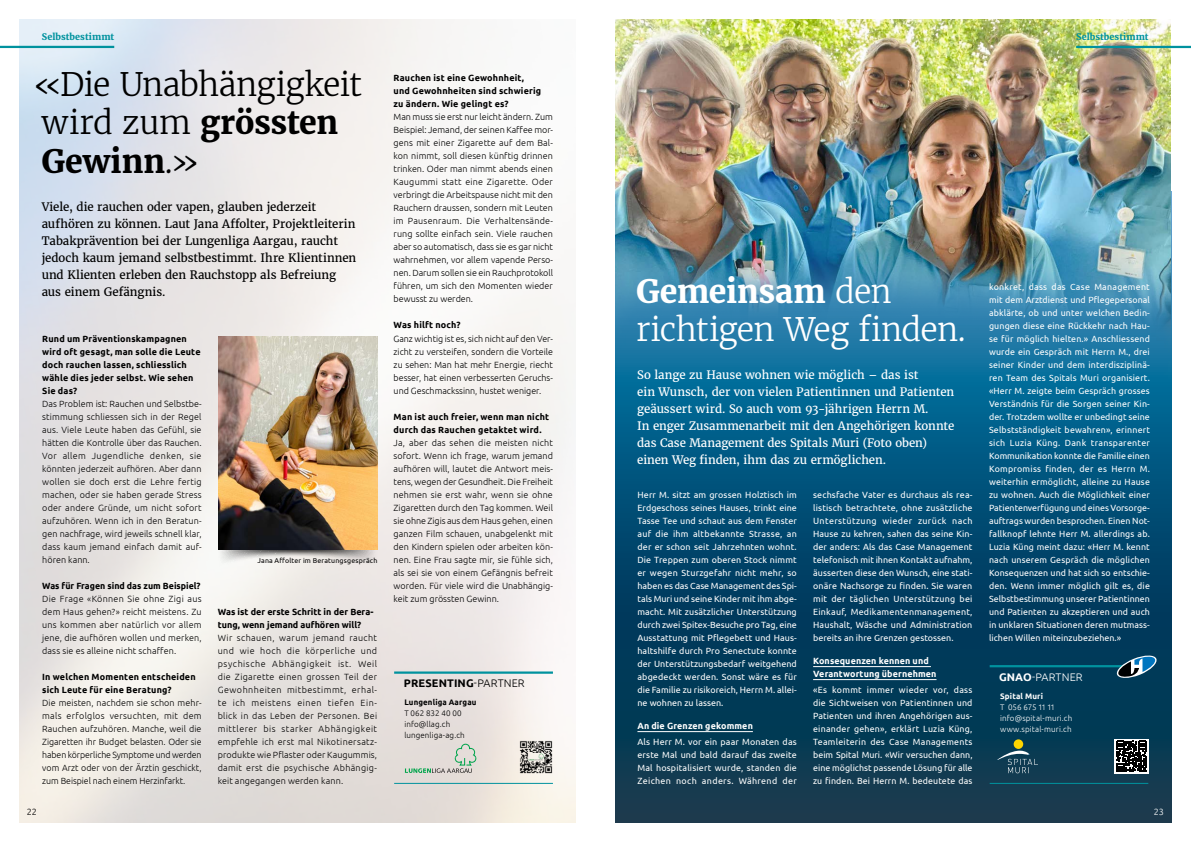
<style>
.page{position:relative;width:1191px;height:842px;background:#fff}
.page>*{position:absolute;margin:0;border:0;box-sizing:border-box;transform-origin:0 0}
.t1{font:300 31.9px/38.1px "Merriweather";letter-spacing:-.02em;color:#000}
.t2{font:300 31.9px/38.1px "Merriweather";letter-spacing:-.02em;color:#fff}
.t3{font:11.5px/17px "Merriweather";letter-spacing:-.005em;color:#fff}
.t4{font:11.5px/17px "Merriweather";letter-spacing:-.005em;color:#000}
.t5{font:700 11px "Ubuntu";letter-spacing:.01em;color:#000}
.t6{font:300 11px "Ubuntu";letter-spacing:.005em;color:#fff}
.t7{font:9px/13px "Ubuntu";letter-spacing:.005em;color:#fff;text-align:justify}
.t8{font:300 9px/13px "Ubuntu";letter-spacing:.005em;color:#000;text-align:justify}
.t9{font:700 9px/13px "Ubuntu";letter-spacing:.02em;color:#000}
.t10{font:700 9px/13px "Ubuntu";color:#000}
.t11{font:700 9px/13px "Ubuntu";letter-spacing:.015em;color:#fff}
.t12{font:700 9px "Merriweather";letter-spacing:.005em;color:#00929e}
.t13{font:300 9px "Ubuntu";color:#fff}
.t14{font:300 8px/11px "Ubuntu";letter-spacing:.015em;color:#fff}
.t15{font:300 8px/11px "Ubuntu";letter-spacing:.015em;color:#000}
.t16{font:700 8px "Ubuntu";letter-spacing:.02em;color:#000}
.t17{font:700 8px "Ubuntu";letter-spacing:.02em;color:#fff}
.t18{font:7px "Ubuntu";letter-spacing:.025em;color:#000}
.s1{font-weight:700}
.s2{font-weight:300}
</style>
<div class="page">
<svg style="left:615px;top:396px;width:556px;height:426px;background:#034566"></svg>
<img style="left:615px;top:20px;width:556px;height:376px">
<img style="left:20px;top:20px;width:555px;height:802px">
<svg style="left:405px;top:744px;width:71px;height:29px;background:#cdd2c8"></svg>
<hr style="left:394px;top:671px;width:159px;height:3px;background:#00929e">
<hr style="left:394px;top:783px;width:159px;height:1px;background:#00929e">
<img style="left:517px;top:738px;width:38px;height:37px">
<hr style="left:0;top:46px;width:114px;height:2px;background:#00929e">
<hr style="left:1076px;top:46px;width:115px;height:2px;background:#00929e">
<hr style="left:989px;top:665px;width:144px;height:2px;background:#00929e">
<svg style="left:1115px;top:654px;width:43px;height:25px"></svg>
<hr style="left:989px;top:783px;width:159px;height:1px;background:#00929e">
<hr style="left:637px;top:731px;width:116px;height:1px;background:#fff">
<hr style="left:813px;top:666px;width:118px;height:1px;background:#fff">
<hr style="left:813px;top:679px;width:123px;height:1px;background:#fff">
<svg style="left:1114px;top:739px;width:34px;height:34px"></svg>
<svg style="left:1115px;top:741px;width:32px;height:31px"></svg>
<svg style="left:218px;top:549px;width:159px;height:19px"></svg>
<img style="left:218px;top:337px;width:159px;height:212px">
<div style="left:1013px;top:739px;width:10px;height:10px;background:#ffd500;border-radius:50%"></div>
<svg style="left:997px;top:751px;width:41px;height:22px"></svg>
<p class="t12" style="left:42px;top:31px;width:74px">Selbstbestimmt</p>
<p class="t12" style="left:1076px;top:31px;width:74px">Selbstbestimmt</p>
<h1 class="t1" style="left:32px;top:65px;width:331px">«Die Unabhängigkeit wird zum <span class="s1">grössten<br>Gewinn</span>.»</h1>
<p class="t4" style="left:42px;top:198px;width:316px">Viele, die rauchen oder vapen, glauben jederzeit aufhören zu können. Laut Jana Affolter, Projektleiterin Tabakprävention bei der Lungenliga Aargau, raucht jedoch kaum jemand selbstbestimmt. Ihre Klientinnen und Klienten erleben den Rauchstopp als Befreiung aus einem Gefängnis.</p>
<p class="t9" style="left:42px;top:332px;width:160px">Rund um Präventionskampagnen wird oft gesagt, man solle die Leute doch rauchen lassen, schliesslich wähle dies jeder selbst. Wie sehen<br>Sie das?</p>
<p class="t8" style="left:42px;top:397px;width:161px">Das Problem ist: Rauchen und Selbstbe&shy;stimmung schliessen sich in der Regel aus. Viele Leute haben das Gefühl, sie hätten die Kontrolle über das Rauchen.<br>Vor allem Jugendliche denken, sie könnten jederzeit aufhören. Aber dann wollen sie doch erst die Lehre fertig machen, oder sie haben gerade Stress oder andere Gründe, um nicht sofort aufzuhören. Wenn ich in den Beratun&shy;gen nachfrage, wird jeweils schnell klar, dass kaum jemand einfach damit auf&shy;hören kann.</p>
<p class="t10" style="left:42px;top:579px;width:160px">Was für Fragen sind das zum Beispiel?</p>
<p class="t8" style="left:42px;top:592px;width:161px">Die Frage «Können Sie ohne Zigi aus dem Haus gehen?» reicht meistens. Zu uns kommen aber natürlich vor allem jene, die aufhören wollen und merken, dass sie es alleine nicht schaffen.</p>
<p class="t9" style="left:42px;top:670px;width:155px">In welchen Momenten entscheiden sich Leute für eine Beratung?</p>
<p class="t8" style="left:42px;top:696px;width:161px">Die meisten, nachdem sie schon mehr&shy;mals erfolglos versuchten, mit dem Rauchen aufzuhören. Manche, weil die Zigaretten ihr Budget belasten. Oder sie haben körperliche Symptome und werden vom Arzt oder von der Ärztin geschickt, zum Beispiel nach einem Herzinfarkt.</p>
<p class="t18" style="left:257px;top:556px;width:121px">Jana Affolter im Beratungsgespräch</p>
<p class="t10" style="left:218px;top:605px;width:157px">Was ist der erste Schritt in der Bera&shy;tung, wenn jemand aufhören will?</p>
<p class="t8" style="left:218px;top:631px;width:161px">Wir schauen, warum jemand raucht und wie hoch die körperliche und psychische Abhängigkeit ist. Weil die Zigarette einen grossen Teil der Gewohnheiten mitbestimmt, erhal&shy;te ich meistens einen tiefen Ein&shy;blick in das Leben der Personen. Bei mittlerer bis starker Abhängigkeit empfehle ich erst mal Nikotinersatz&shy;produkte wie Pflaster oder Kaugummis, damit erst die psychische Abhängig&shy;keit angegangen werden kann.</p>
<p class="t9" style="left:393px;top:72px;width:149px">Rauchen ist eine Gewohnheit, und Gewohnheiten sind schwierig zu ändern. Wie gelingt es?</p>
<p class="t8" style="left:393px;top:111px;width:161px">Man muss sie erst nur leicht ändern. Zum Beispiel: Jemand, der seinen Kaffee mor&shy;gens mit einer Zigarette auf dem Bal&shy;kon nimmt, soll diesen künftig drinnen trinken. Oder man nimmt abends einen Kaugummi statt eine Zigarette. Oder verbringt die Arbeitspause nicht mit den Rauchern draussen, sondern mit Leuten im Pausenraum. Die Verhaltensände&shy;rung sollte einfach sein. Viele rauchen aber so automatisch, dass sie es gar nicht wahrnehmen, vor allem vapende Perso&shy;nen. Darum sollen sie ein Rauchprotokoll führen, um sich den Momenten wieder bewusst zu werden.</p>
<p class="t9" style="left:393px;top:319px;width:68px">Was hilft noch?</p>
<p class="t8" style="left:393px;top:332px;width:161px">Ganz wichtig ist es, sich nicht auf den Ver&shy;zicht zu versteifen, sondern die Vorteile zu sehen: Man hat mehr Energie, riecht besser, hat einen verbesserten Geruchs&shy;und Geschmackssinn, hustet weniger.</p>
<p class="t9" style="left:393px;top:410px;width:157px">Man ist auch freier, wenn man nicht durch das Rauchen getaktet wird.</p>
<p class="t8" style="left:393px;top:436px;width:161px">Ja, aber das sehen die meisten nicht sofort. Wenn ich frage, warum jemand aufhören will, lautet die Antwort meis&shy;tens, wegen der Gesundheit. Die Freiheit nehmen sie erst wahr, wenn sie ohne Zigaretten durch den Tag kommen. Weil sie ohne Zigis aus dem Haus gehen, einen ganzen Film schauen, unabgelenkt mit den Kindern spielen oder arbeiten kön&shy;nen. Eine Frau sagte mir, sie fühle sich, als sei sie von einem Gefängnis befreit worden. Für viele wird die Unabhängig&shy;keit zum grössten Gewinn.</p>
<p class="t5" style="left:404px;top:677px;width:122px">PRESENTING<span class="s2">-PARTNER</span></p>
<p class="t16" style="left:404px;top:697px;width:74px">Lungenliga Aargau</p>
<p class="t15" style="left:404px;top:707px;width:62px">T 062 832 40 00 info@llag.ch lungenliga-ag.ch</p>
<h1 class="t2" style="left:636px;top:272px;width:331px"><span class="s1">Gemeinsam</span> den richtigen Weg finden.</h1>
<p class="t3" style="left:637px;top:367px;width:319px">So lange zu Hause wohnen wie möglich – das ist<br>ein Wunsch, der von vielen Patientinnen und Patienten geäussert wird. So auch vom 93-jährigen Herrn M.<br>In enger Zusammenarbeit mit den Angehörigen konnte das Case Management des Spitals Muri (Foto oben) einen Weg finden, ihm das zu ermöglichen.</p>
<p class="t7" style="left:637px;top:488px;width:161px">Herr M. sitzt am grossen Holztisch im Erdgeschoss seines Hauses, trinkt eine Tasse Tee und schaut aus dem Fenster auf die ihm altbekannte Strasse, an der er schon seit Jahrzehnten wohnt.<br>Die Treppen zum oberen Stock nimmt er wegen Sturzgefahr nicht mehr, so haben es das Case Management des Spi&shy;tals Muri und seine Kinder mit ihm abge&shy;macht. Mit zusätzlicher Unterstützung durch zwei Spitex-Besuche pro Tag, eine Ausstattung mit Pflegebett und Haus&shy;haltshilfe durch Pro Senectute konnte der Unterstützungsbedarf weitgehend abgedeckt werden. Sonst wäre es für die Familie zu risikoreich, Herrn M. allei&shy;ne wohnen zu lassen.</p>
<p class="t11" style="left:637px;top:719px;width:117px">An die Grenzen gekommen</p>
<p class="t7" style="left:637px;top:735px;width:161px">Als Herr M. vor ein paar Monaten das erste Mal und bald darauf das zweite Mal hospitalisiert wurde, standen die Zeichen noch anders. Während der</p>
<p class="t7" style="left:813px;top:488px;width:161px">sechsfache Vater es durchaus als rea&shy;listisch betrachtete, ohne zusätzliche Unterstützung wieder zurück nach Hause zu kehren, sahen das seine Kin&shy;der anders: Als das Case Management telefonisch mit ihnen Kontakt aufnahm, äusserten diese den Wunsch, eine stati&shy;onäre Nachsorge zu finden. Sie waren mit der täglichen Unterstützung bei Einkauf, Medikamentenmanagement, Haushalt, Wäsche und Administration bereits an ihre Grenzen gestossen.</p>
<p class="t11" style="left:813px;top:654px;width:125px">Konsequenzen kennen und<br>Verantwortung übernehmen</p>
<p class="t7" style="left:813px;top:683px;width:161px">«Es kommt immer wieder vor, dass die Sichtweisen von Patientinnen und Patienten und ihren Angehörigen aus&shy;einander gehen», erklärt Luzia Küng, Teamleiterin des Case Managements beim Spital Muri. «Wir versuchen dann, eine möglichst passende Lösung für alle zu finden. Bei Herrn M. bedeutete das</p>
<p class="t7" style="left:989px;top:280px;width:162px">konkret, dass das Case Management mit dem Arztdienst und Pflegepersonal abklärte, ob und unter welchen Bedin&shy;gungen diese eine Rückkehr nach Hau&shy;se für möglich hielten.» Anschliessend wurde ein Gespräch mit Herrn M., drei seiner Kinder und dem interdisziplinä&shy;ren Team des Spitals Muri organisiert. «Herr M. zeigte beim Gespräch grosses Verständnis für die Sorgen seiner Kin&shy;der. Trotzdem wollte er unbedingt seine Selbstständigkeit bewahren», erinnert sich Luzia Küng. Dank transparenter Kommunikation konnte die Familie einen Kompromiss finden, der es Herrn M. weiterhin ermöglicht, alleine zu Hause zu wohnen. Auch die Möglichkeit einer Patientenverfügung und eines Vorsorge&shy;auftrags wurden besprochen. Einen Not&shy;fallknopf lehnte Herr M. allerdings ab.<br>Luzia Küng meint dazu: «Herr M. kennt nach unserem Gespräch die möglichen Konsequenzen und hat sich so entschie&shy;den. Wenn immer möglich gilt es, die Selbstbestimmung unserer Patientinnen und Patienten zu akzeptieren und auch in unklaren Situationen deren mutmass&shy;lichen Willen miteinzubeziehen.»</p>
<p class="t6" style="left:999px;top:670px;width:85px"><span class="s1">GNAO</span>-PARTNER</p>
<p class="t17" style="left:1000px;top:691px;width:45px">Spital Muri</p>
<p class="t14" style="left:1000px;top:701px;width:74px">T 056 675 11 11 info@spital-muri.ch www.spital-muri.ch</p>
<p class="t8" style="left:27px;top:805px;width:12px">22</p>
<p class="t13" style="left:1153px;top:806px;width:12px">23</p>
</div>
